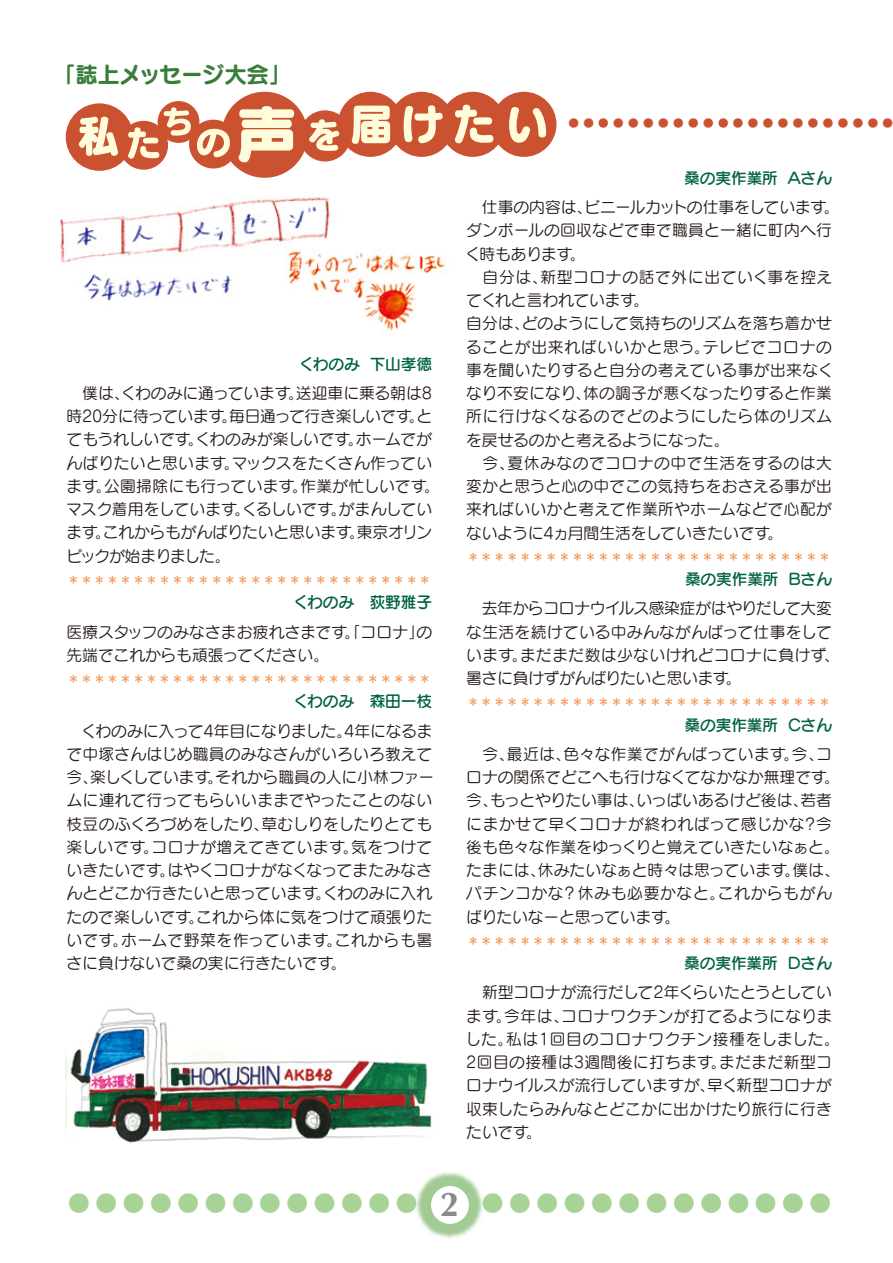
<style>
.page{position:relative;width:893px;height:1263px;background:#fff}
.page>*{position:absolute;margin:0;border:0;box-sizing:border-box;transform-origin:0 0}
.t1{font:700 34.5px "Optima";color:#898989}
.t2{font:22.5px "Seurat Pro B";letter-spacing:-.045em;color:#387d39}
.t3{font:21px "Seurat Pro B";color:#a7d397}
.t4{font:15.75px/23.2px "Seurat Pro M";letter-spacing:.005em;color:#221815}
.t5{font:15.75px/23.2px "Seurat Pro M";letter-spacing:.025em;color:#221815}
.t6{font:15.75px/29.2px "Seurat Pro M";letter-spacing:-.02em;color:#221815;text-align:right}
.t7{font:14.1px "Seurat Pro M";color:#f39a5a}
.t8{font:10.5px "Koz Go Pro";color:#cb5230}
.s1{font-family:"Seurat Pro DB";color:#00633d}
</style>
<div class="page">
<img style="left:60px;top:197px;width:385px;height:134px">
<img style="left:66px;top:1008px;width:366px;height:135px">
<img style="left:365px;top:1120px;width:118px;height:119px">
<div style="left:431px;top:1186px;width:38px;height:38px;background:#fff;border-radius:50%"></div>
<div style="left:66px;top:103px;width:67px;height:68px;background:#cb5230;border-radius:50%"></div>
<div style="left:119px;top:121px;width:49px;height:49px;background:#cb5230;border-radius:50%"></div>
<div style="left:158px;top:101px;width:41px;height:42px;background:#cb5230;border-radius:50%"></div>
<div style="left:189px;top:120px;width:49px;height:48px;background:#cb5230;border-radius:50%"></div>
<div style="left:222px;top:92px;width:86px;height:86px;background:#cb5230;border-radius:50%"></div>
<div style="left:299px;top:110px;width:52px;height:52px;background:#cb5230;border-radius:50%"></div>
<div style="left:338px;top:92px;width:65px;height:65px;background:#cb5230;border-radius:50%"></div>
<div style="left:389px;top:92px;width:65px;height:65px;background:#cb5230;border-radius:50%"></div>
<div style="left:440px;top:92px;width:65px;height:65px;background:#cb5230;border-radius:50%"></div>
<div style="left:491px;top:92px;width:65px;height:65px;background:#cb5230;border-radius:50%"></div>
<svg style="left:79px;top:117px;width:39px;height:39px"></svg>
<svg style="left:128px;top:107px;width:63px;height:52px"></svg>
<svg style="left:197px;top:129px;width:33px;height:28px"></svg>
<svg style="left:238px;top:106px;width:56px;height:56px"></svg>
<svg style="left:309px;top:119px;width:30px;height:32px"></svg>
<svg style="left:352px;top:106px;width:38px;height:38px"></svg>
<svg style="left:403px;top:105px;width:40px;height:38px"></svg>
<svg style="left:455px;top:105px;width:38px;height:38px"></svg>
<svg style="left:509px;top:107px;width:37px;height:36px"></svg>
<p class="t2" style="left:53px;top:59px;width:240px">「誌上メッセージ大会」</p>
<p class="t4" style="left:67px;top:349px;width:367px;line-height:29.2px;text-align:right"><span class="s1">くわのみ 下山孝徳<br></span>　僕は、くわのみに通っています。送迎車に乗る朝は8</p>
<p class="t4" style="left:67px;top:404px;width:375px">時20分に待っています。毎日通って行き楽しいです。とてもうれしいです。くわのみが楽しいです。ホームでがんばりたいと思います。マックスをたくさん作っています。公園掃除にも行っています。作業が忙しいです。マスク着用をしています。くるしいです。がまんしています。これからもがんばりたいと思います。東京オリンピックが始まりました。</p>
<p class="t7" style="left:67px;top:570px;width:367px">＊＊＊＊＊＊＊＊＊＊＊＊＊＊＊＊＊＊＊＊＊＊＊＊＊＊＊＊</p>
<p class="t4" style="left:67px;top:587px;width:367px;line-height:29.2px;text-align:right"><span class="s1">くわのみ　荻野雅子<br></span>医療スタッフのみなさまお疲れさまです。「コロナ」の</p>
<p class="t4" style="left:67px;top:643px;width:264px">先端でこれからも頑張ってください。</p>
<p class="t7" style="left:67px;top:669px;width:367px">＊＊＊＊＊＊＊＊＊＊＊＊＊＊＊＊＊＊＊＊＊＊＊＊＊＊＊＊</p>
<p class="t4" style="left:67px;top:686px;width:368px;line-height:29.2px;text-align:right"><span class="s1">くわのみ　森田一枝<br></span>　くわのみに入って4年目になりました。4年になるま</p>
<p class="t4" style="left:66px;top:742px;width:369px">で中塚さんはじめ職員のみなさんがいろいろ教えて今、楽しくしています。それから職員の人に小林ファームに連れて行ってもらいいままでやったことのない枝豆のふくろづめをしたり、草むしりをしたりとても楽しいです。コロナが増えてきています。気をつけていきたいです。はやくコロナがなくなってまたみなさんとどこか行きたいと思っています。くわのみに入れたので楽しいです。これから体に気をつけて頑張りたいです。ホームで野菜を作っています。これからも暑さに負けないで桑の実に行きたいです。</p>
<p class="t8" style="left:568px;top:116px;width:326px">●●●●●●●●●●●●●●●●●●●●●●</p>
<p class="t4" style="left:466px;top:163px;width:375px;line-height:29.2px;text-indent:218px"><span class="s1">桑の実作業所 Aさん</span>　仕事の内容は、ビニールカットの仕事をしています。</p>
<p class="t4" style="left:465px;top:218px;width:370px">ダンボールの回収などで車で職員と一緒に町内へ行く時もあります。<br>　自分は、新型コロナの話で外に出ていく事を控えてくれと言われています。<br>自分は、どのようにして気持ちのリズムを落ち着かせることが出来ればいいかと思う。テレビでコロナの事を聞いたりすると自分の考えている事が出来なくなり不安になり、体の調子が悪くなったりすると作業所に行けなくなるのでどのようにしたら体のリズムを戻せるのかと考えるようになった。<br>　今、夏休みなのでコロナの中で生活をするのは大変かと思うと心の中でこの気持ちをおさえる事が出来ればいいかと考えて作業所やホームなどで心配がないように4ヵ月間生活をしていきたいです。</p>
<p class="t7" style="left:466px;top:547px;width:367px">＊＊＊＊＊＊＊＊＊＊＊＊＊＊＊＊＊＊＊＊＊＊＊＊＊＊＊＊</p>
<p class="t6" style="left:466px;top:564px;width:367px"><span class="s1">桑の実作業所 Bさん<br></span>　去年からコロナウイルス感染症がはやりだして大変</p>
<p class="t5" style="left:466px;top:620px;width:375px">な生活を続けている中みんながんばって仕事をしています。まだまだ数は少ないけれどコロナに負けず、暑さに負けずがんばりたいと思います。</p>
<p class="t7" style="left:466px;top:693px;width:367px">＊＊＊＊＊＊＊＊＊＊＊＊＊＊＊＊＊＊＊＊＊＊＊＊＊＊＊＊</p>
<p class="t5" style="left:466px;top:710px;width:367px;line-height:29.2px;text-align:right"><span class="s1">桑の実作業所 Cさん<br></span>　今、最近は、色々な作業でがんばっています。今、コ</p>
<p class="t4" style="left:466px;top:765px;width:375px">ロナの関係でどこへも行けなくてなかなか無理です。今、もっとやりたい事は、いっぱいあるけど後は、若者にまかせて早くコロナが終わればって感じかな?今後も色々な作業をゆっくりと覚えていきたいなぁと。たまには、休みたいなぁと時々は思っています。僕は、パチンコかな? 休みも必要かなと。これからもがんばりたいなーと思っています。</p>
<p class="t7" style="left:466px;top:931px;width:367px">＊＊＊＊＊＊＊＊＊＊＊＊＊＊＊＊＊＊＊＊＊＊＊＊＊＊＊＊</p>
<p class="t4" style="left:466px;top:948px;width:367px;line-height:29.2px;text-align:right"><span class="s1">桑の実作業所 Dさん<br></span>　新型コロナが流行だして2年くらいたとうとしてい</p>
<p class="t4" style="left:465px;top:1004px;width:376px">ます。今年は、コロナワクチンが打てるようになりました。私は1回目のコロナワクチン接種をしました。<br>2回目の接種は3週間後に打ちます。まだまだ新型コロナウイルスが流行していますが、早く新型コロナが収束したらみんなとどこかに出かけたり旅行に行きたいです。</p>
<p class="t1" style="left:440px;top:1184px;width:21px">2</p>
<p class="t3" style="left:69px;top:1189px;width:764px">●●●●●●●●●●●●● ●●●●●●●●●●●●●●●</p>
</div>
